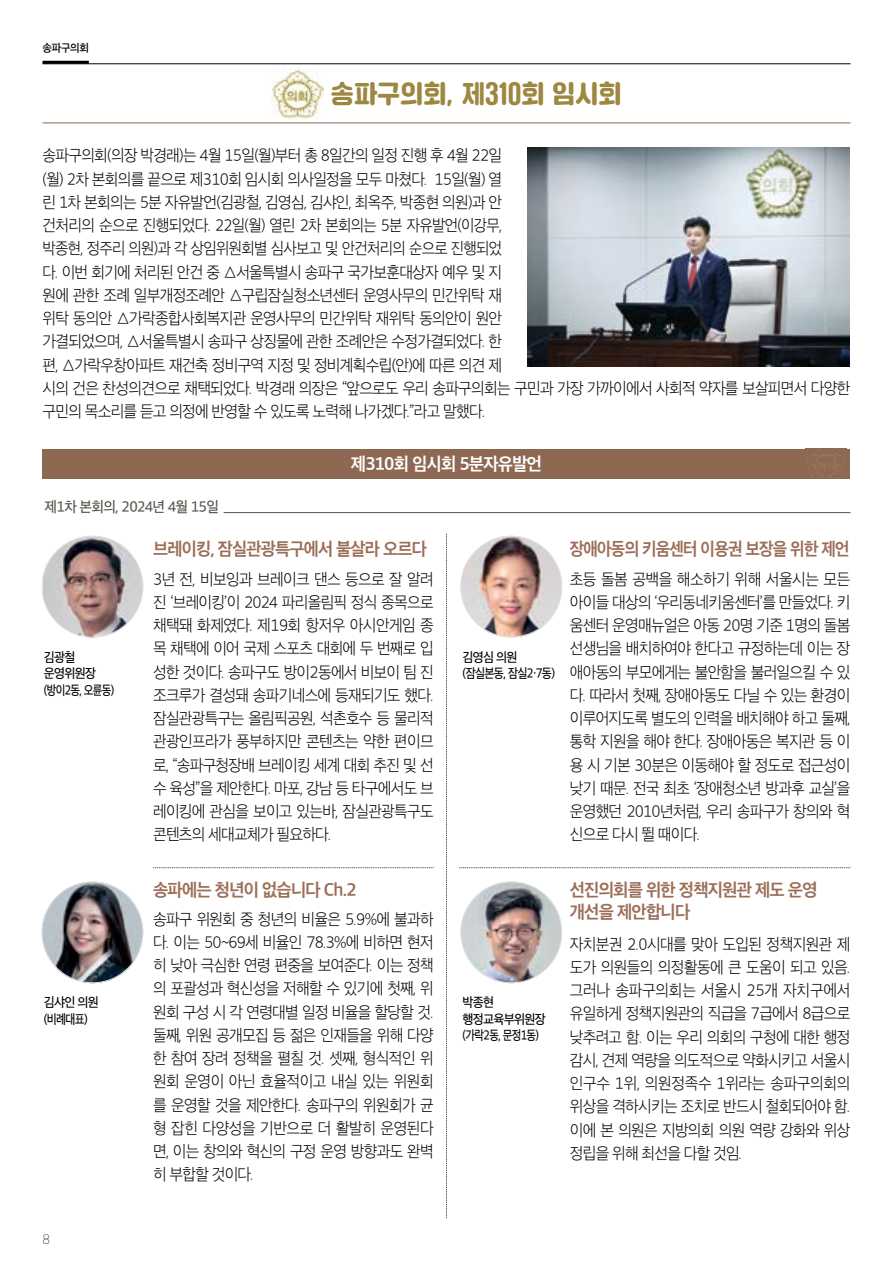
<style>
.page{position:relative;width:893px;height:1263px;background:#fff}
.page>*{position:absolute;margin:0;border:0;box-sizing:border-box;transform-origin:0 0}
.t1{font:24.75px "SD Gyeokdong GL2 f Hv";letter-spacing:.01em;color:#9d8841;scale:.93 1}
.t2{font:17.25px/21.8px "SD Gothic Neoa Uni g Bd";letter-spacing:-.045em;color:#9b6e58;scale:.96 1}
.t3{font:17.25px "SD Gothic Neoa Uni g Bd";letter-spacing:-.045em;color:#9b6e58;scale:.95 1}
.t4{font:17.25px "SD Gothic Neoa Uni g Bd";letter-spacing:-.045em;color:#9b6e58;scale:.91 1}
.t5{font:17.25px "SD Gothic Neoa Uni g Bd";letter-spacing:-.045em;color:#fff;scale:.96 1}
.t6{font:15.75px/23.2px "SD Gothic Neoa Uni b Ul";letter-spacing:-.045em;color:#000;text-align:justify;scale:.94 1}
.t7{font:14.25px "SD Gothic Neoa Uni e Md";letter-spacing:-.045em;color:#565049;scale:.96 1}
.t8{font:12.75px/16.5px "SD Gothic Neoa Uni e Md";letter-spacing:-.06em;color:#000;scale:.94 1}
.t9{font:12.75px "SD November c Th";color:#000}
.t10{font:10.5px "SD Gothic Neoa Uni f Sb";letter-spacing:-.02em;color:#000}
</style>
<div class="page">
<hr style="left:43px;top:64px;width:807px;height:1px;background:#000">
<img style="left:528px;top:147px;width:321px;height:220px">
<div style="left:43px;top:449px;width:807px;height:29px;background:#8d6954"></div>
<img style="left:807px;top:455px;width:38px;height:22px">
<svg style="left:446px;top:534px;width:1px;height:684px"></svg>
<svg style="left:153px;top:867px;width:281px;height:1px"></svg>
<svg style="left:459px;top:867px;width:391px;height:1px"></svg>
<hr style="left:224px;top:512px;width:626px;height:1px;background:#565049">
<img style="left:43px;top:536px;width:100px;height:101px">
<img style="left:462px;top:883px;width:100px;height:100px">
<img style="left:42px;top:881px;width:101px;height:102px;border-radius:51px">
<img style="left:460px;top:536px;width:102px;height:101px;border-radius:51px">
<img style="left:272px;top:68px;width:51px;height:52px">
<hr style="left:43px;top:123px;width:807px;height:1px;background:#8d6954">
<hr style="left:43px;top:61px;width:46px;height:3px;background:#000">
<p class="t10" style="left:43px;top:43px;width:48px">송파구의회</p>
<h1 class="t1" style="left:331px;top:81px;width:314px">송파구의회, 제310회 임시회</h1>
<p class="t6" style="left:43px;top:144px;width:861px;text-align:left">송파구의회(의장 박경래)는 4월 15일(월)부터 총 8일간의 일정 진행 후 4월 22일<br>(월) 2차 본회의를 끝으로 제310회 임시회 의사일정을 모두 마쳤다. 15일(월) 열<br>린 1차 본회의는 5분 자유발언(김광철, 김영심, 김샤인, 최옥주, 박종현 의원)과 안<br>건처리의 순으로 진행되었다. 22일(월) 열린 2차 본회의는 5분 자유발언(이강무,<br>박종현, 정주리 의원)과 각 상임위원회별 심사보고 및 안건처리의 순으로 진행되었<br>다. 이번 회기에 처리된 안건 중 △서울특별시 송파구 국가보훈대상자 예우 및 지<br>원에 관한 조례 일부개정조례안 △구립잠실청소년센터 운영사무의 민간위탁 재<br>위탁 동의안 △가락종합사회복지관 운영사무의 민간위탁 재위탁 동의안이 원안<br>가결되었으며, △서울특별시 송파구 상징물에 관한 조례안은 수정가결되었다. 한<br>편, △가락우창아파트 재건축 정비구역 지정 및 정비계획수립(안)에 따른 의견 제<br>시의 건은 찬성의견으로 채택되었다. 박경래 의장은 “앞으로도 우리 송파구의회는 구민과 가장 가까이에서 사회적 약자를 보살피면서 다양한 구민의 목소리를 듣고 의정에 반영할 수 있도록 노력해 나가겠다.”라고 말했다.</p>
<p class="t7" style="left:45px;top:500px;width:183px">제1차 본회의, 2024년 4월 15일</p>
<p class="t5" style="left:351px;top:455px;width:201px">제310회 임시회 5분자유발언</p>
<p class="t8" style="left:44px;top:648px;width:77px">김광철 운영위원장 (방이2동, 오륜동)</p>
<p class="t3" style="left:153px;top:540px;width:290px">브레이킹, 잠실관광특구에서 불살라 오르다</p>
<p class="t6" style="left:153px;top:567px;width:300px">3년 전, 비보잉과 브레이크 댄스 등으로 잘 알려 진 ‘브레이킹’이 2024 파리올림픽 정식 종목으로 채택돼 화제였다. 제19회 항저우 아시안게임 종 목 채택에 이어 국제 스포츠 대회에 두 번째로 입 성한 것이다. 송파구도 방이2동에서 비보이 팀 진 조크루가 결성돼 송파기네스에 등재되기도 했다. 잠실관광특구는 올림픽공원, 석촌호수 등 물리적 관광인프라가 풍부하지만 콘텐츠는 약한 편이므 로, “송파구청장배 브레이킹 세계 대회 추진 및 선 수 육성”을 제안한다. 마포, 강남 등 타구에서도 브 레이킹에 관심을 보이고 있는바, 잠실관광특구도 콘텐츠의 세대교체가 필요하다.</p>
<p class="t8" style="left:463px;top:648px;width:100px">김영심 의원 (잠실본동, 잠실2·7동)</p>
<p class="t4" style="left:570px;top:540px;width:309px">장애아동의 키움센터 이용권 보장을 위한 제언</p>
<p class="t6" style="left:570px;top:567px;width:300px">초등 돌봄 공백을 해소하기 위해 서울시는 모든 아이들 대상의 ‘우리동네키움센터’를 만들었다. 키 움센터 운영매뉴얼은 아동 20명 기준 1명의 돌봄 선생님을 배치하여야 한다고 규정하는데 이는 장 애아동의 부모에게는 불안함을 불러일으킬 수 있 다. 따라서 첫째, 장애아동도 다닐 수 있는 환경이 이루어지도록 별도의 인력을 배치해야 하고 둘째, 통학 지원을 해야 한다. 장애아동은 복지관 등 이 용 시 기본 30분은 이동해야 할 정도로 접근성이 낮기 때문. 전국 최초 ‘장애청소년 방과후 교실’을 운영했던 2010년처럼, 우리 송파구가 창의와 혁 신으로 다시 뛸 때이다.</p>
<p class="t8" style="left:44px;top:994px;width:60px">김샤인 의원 (비례대표)</p>
<p class="t2" style="left:153px;top:879px;width:214px">송파에는 청년이 없습니다 Ch.2</p>
<p class="t6" style="left:153px;top:907px;width:300px">송파구 위원회 중 청년의 비율은 5.9%에 불과하 다. 이는 50~69세 비율인 78.3%에 비하면 현저 히 낮아 극심한 연령 편중을 보여준다. 이는 정책 의 포괄성과 혁신성을 저해할 수 있기에 첫째, 위 원회 구성 시 각 연령대별 일정 비율을 할당할 것. 둘째, 위원 공개모집 등 젊은 인재들을 위해 다양 한 참여 장려 정책을 펼칠 것. 셋째, 형식적인 위 원회 운영이 아닌 효율적이고 내실 있는 위원회 를 운영할 것을 제안한다. 송파구의 위원회가 균 형 잡힌 다양성을 기반으로 더 활발히 운영된다 면, 이는 창의와 혁신의 구정 운영 방향과도 완벽 히 부합할 것이다.</p>
<p class="t8" style="left:463px;top:994px;width:90px">박종현 행정교육부위원장 (가락2동, 문정1동)</p>
<p class="t2" style="left:570px;top:879px;width:260px">선진의회를 위한 정책지원관 제도 운영 개선을 제안합니다</p>
<p class="t6" style="left:570px;top:932px;width:300px">자치분권 2.0시대를 맞아 도입된 정책지원관 제 도가 의원들의 의정활동에 큰 도움이 되고 있음. 그러나 송파구의회는 서울시 25개 자치구에서 유일하게 정책지원관의 직급을 7급에서 8급으로 낮추려고 함. 이는 우리 의회의 구청에 대한 행정 감시, 견제 역량을 의도적으로 약화시키고 서울시 인구수 1위, 의원정족수 1위라는 송파구의회의 위상을 격하시키는 조치로 반드시 철회되어야 함. 이에 본 의원은 지방의회 의원 역량 강화와 위상 정립을 위해 최선을 다할 것임.</p>
<p class="t9" style="left:43px;top:1230px;width:9px">8</p>
</div>
